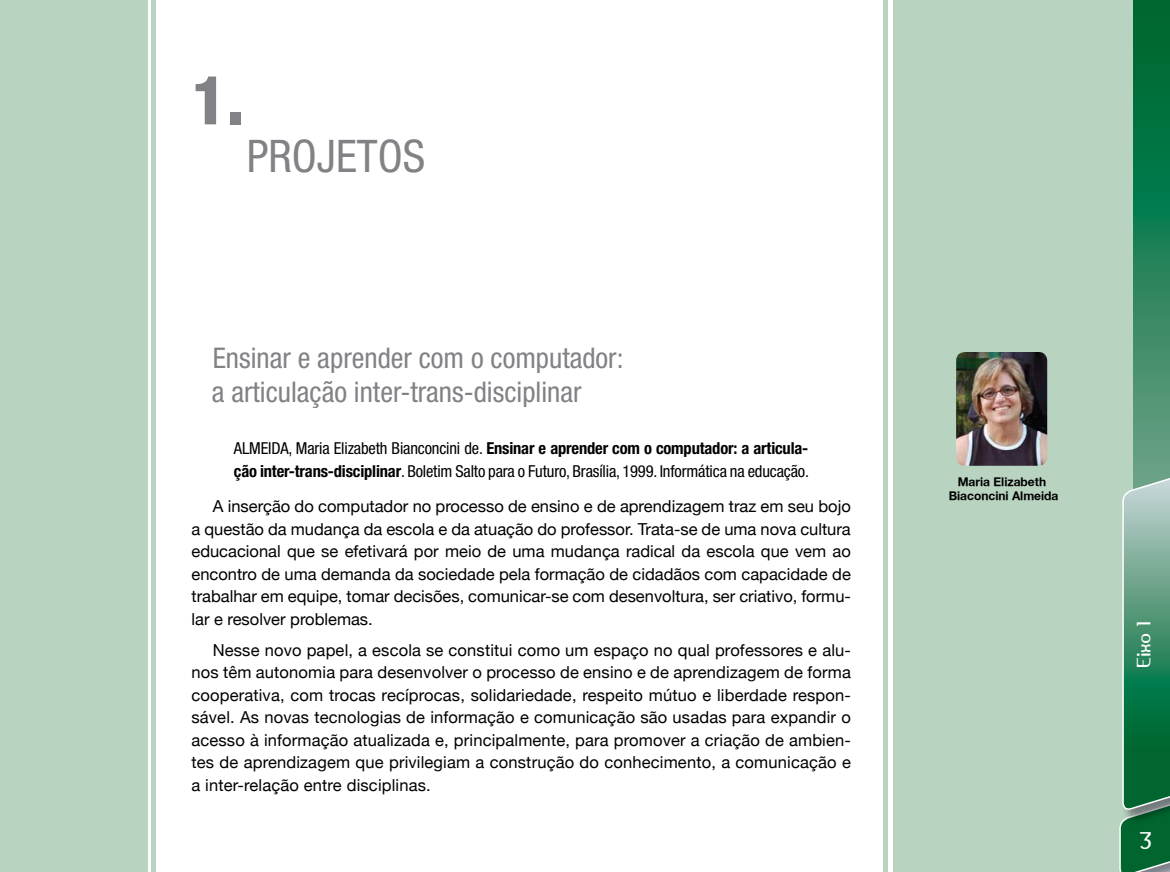
<style>
.page{position:relative;width:1170px;height:872px;background:#fff}
.page>*{position:absolute;margin:0;border:0;box-sizing:border-box;transform-origin:0 0}
.t1{font:800 condensed 67.5px "Helvetica Neue LT Std";color:#808285}
.t2{font:condensed 45px "Helvetica Neue LT Std";color:#808285}
.t3{font:condensed 28.5px/34.2px "Helvetica Neue LT Std";color:#808285}
.t4{font:22.5px "Amerika Sans";color:#fff}
.t5{font:18px "Amerika Sans";color:#fff}
.t6{font:16.5px/22.5px "Helvetica Neue";color:#000;text-align:justify}
.t7{font:condensed 16.5px/22.5px "Helvetica Neue LT Std";letter-spacing:-.01em;color:#000}
.t8{font:700 12px/14.4px "Helvetica Neue";color:#000;text-align:center}
.s1{font-weight:700}
</style>
<div class="page">
<div style="left:0;top:0;width:147px;height:872px;background:#b9d3c1"></div>
<div style="left:893px;top:0;width:276px;height:872px;background:#b9d3c1"></div>
<svg style="left:1133px;top:0;width:36px;height:472px;background:#228055"></svg>
<svg style="left:1119px;top:472px;width:50px;height:400px"></svg>
<div style="left:883px;top:0;width:5px;height:872px;background:#b9d3c1"></div>
<div style="left:151px;top:0;width:5px;height:872px;background:#b9d3c1"></div>
<img style="left:956px;top:352px;width:91px;height:114px">
<h1 class="t1" style="left:191px;top:58px;width:54px">1.</h1>
<h2 class="t2" style="left:247px;top:130px;width:180px">ProjetoS</h2>
<h3 class="t3" style="left:212px;top:340px;width:413px">Ensinar e aprender com o computador: a articulação inter-trans-disciplinar</h3>
<p class="t7" style="left:234px;top:437px;width:576px">ALMEIDA, Maria Elizabeth Bianconcini de. <span class="s1">Ensinar e aprender com o computador: a articula&shy;ção inter-trans-disciplinar</span>. Boletim Salto para o Futuro, Brasília, 1999. Informática na educação.</p>
<p class="t6" style="left:191px;top:495px;width:661px;text-indent:21px">A inserção do computador no processo de ensino e de aprendizagem traz em seu bojo a questão da mudança da escola e da atuação do professor. Trata-se de uma nova cultura educacional que se efetivará por meio de uma mudança radical da escola que vem ao encontro de uma demanda da sociedade pela formação de cidadãos com capacidade de trabalhar em equipe, tomar decisões, comunicar-se com desenvoltura, ser criativo, formu&shy;lar e resolver problemas.</p>
<p class="t6" style="left:191px;top:638px;width:661px;text-indent:21px">Nesse novo papel, a escola se constitui como um espaço no qual professores e alu&shy;nos têm autonomia para desenvolver o processo de ensino e de aprendizagem de forma cooperativa, com trocas recíprocas, solidariedade, respeito mútuo e liberdade respon&shy;sável. As novas tecnologias de informação e comunicação são usadas para expandir o acesso à informação atualizada e, principalmente, para promover a criação de ambien&shy;tes de aprendizagem que privilegiam a construção do conhecimento, a comunicação e a inter-relação entre disciplinas.</p>
<p class="t8" style="left:948px;top:474px;width:111px">Maria Elizabeth<br>Biaconcini Almeida</p>
<p class="t5" style="left:1132px;top:668px;width:47px;rotate:-90deg">Eixo 1</p>
<h3 class="t4" style="left:1139px;top:826px;width:14px">3</h3>
</div>
